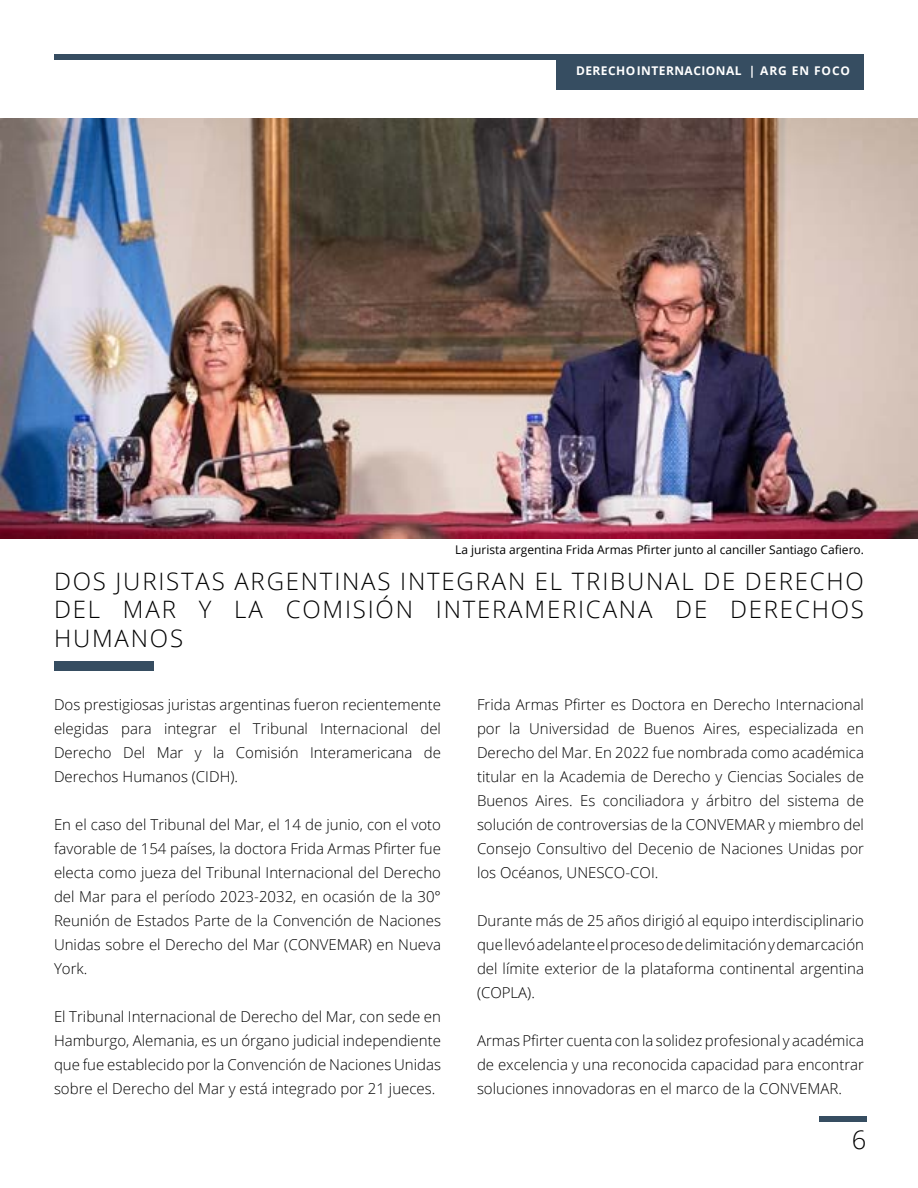
<style>
.page{position:relative;width:918px;height:1188px;background:#fff}
.page>*{position:absolute;margin:0;border:0;box-sizing:border-box;transform-origin:0 0}
.t1{font:300 25.5px "Open Sans";color:#000}
.t2{font:300 24px/28.8px "Open Sans";letter-spacing:.075em;color:#000;text-align:justify}
.t3{font:300 15px/24px "Open Sans";color:#000;text-align:justify}
.t4{font:12px "Open Sans";color:#000}
.t5{font:700 12px "Open Sans";letter-spacing:.075em;color:#fff}
</style>
<div class="page">
<div style="left:54px;top:54px;width:810px;height:5px;background:#364d61"></div>
<div style="left:556px;top:54px;width:308px;height:36px;background:#364d61"></div>
<div style="left:819px;top:1116px;width:47px;height:5px;background:#364d61"></div>
<img style="left:0;top:118px;width:918px;height:420px">
<div style="left:54px;top:662px;width:100px;height:9px;background:#364d61"></div>
<p class="t5" style="left:576px;top:62px;width:9px">DEREC</p>
<p class="t5" style="left:616px;top:62px;width:52px">HOINTERNAC</p>
<p class="t5" style="left:701px;top:62px;width:15px">IONA</p>
<p class="t5" style="left:735px;top:62px;width:117px">L | ARG EN FOCO</p>
<p class="t4" style="left:455px;top:541px;width:410px">La jurista argentina Frida Armas Pfirter junto al canciller Santiago Cafiero.</p>
<h2 class="t2" style="left:54px;top:566px;width:811px">DOS JURISTAS ARGENTINAS INTEGRAN EL TRIBUNAL DE DERECHO DEL MAR Y LA COMISIÓN INTERAMERICANA DE DERECHOS HUMANOS</h2>
<p class="t3" style="left:54px;top:692px;width:389px">Dos prestigiosas juristas argentinas fueron recientemente elegidas para integrar el Tribunal Internacional del Derecho Del Mar y la Comisión Interamericana de Derechos Humanos (CIDH).</p>
<p class="t3" style="left:54px;top:812px;width:389px">En el caso del Tribunal del Mar, el 14 de junio, con el voto favorable de 154 países, la doctora Frida Armas Pfirter fue electa como jueza del Tribunal Internacional del Derecho del Mar para el período 2023-2032, en ocasión de la 30° Reunión de Estados Parte de la Convención de Naciones Unidas sobre el Derecho del Mar (CONVEMAR) en Nueva York.</p>
<p class="t3" style="left:54px;top:1004px;width:389px">El Tribunal Internacional de Derecho del Mar, con sede en Hamburgo, Alemania, es un órgano judicial independiente que fue establecido por la Convención de Naciones Unidas sobre el Derecho del Mar y está integrado por 21 jueces.</p>
<p class="t3" style="left:477px;top:692px;width:389px">Frida Armas Pfirter es Doctora en Derecho Internacional por la Universidad de Buenos Aires, especializada en Derecho del Mar. En 2022 fue nombrada como académica titular en la Academia de Derecho y Ciencias Sociales de Buenos Aires. Es conciliadora y árbitro del sistema de solución de controversias de la CONVEMAR y miembro del Consejo Consultivo del Decenio de Naciones Unidas por los Océanos, UNESCO-COI.</p>
<p class="t3" style="left:477px;top:908px;width:389px">Durante más de 25 años dirigió al equipo interdisciplinario que llevó adelante el proceso de delimitación y demarcación del límite exterior de la plataforma continental argentina (COPLA).</p>
<p class="t3" style="left:477px;top:1028px;width:389px">Armas Pfirter cuenta con la solidez profesional y académica de excelencia y una reconocida capacidad para encontrar soluciones innovadoras en el marco de la CONVEMAR.</p>
<h1 class="t1" style="left:852px;top:1122px;width:16px">6</h1>
</div>
